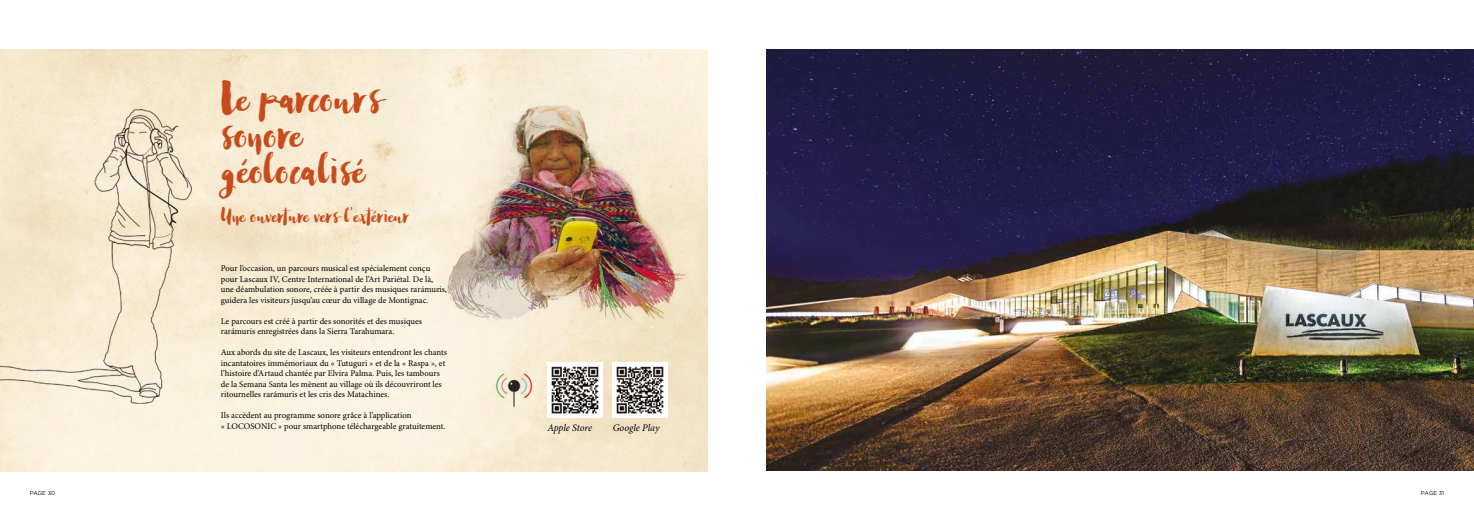
<style>
.page{position:relative;width:1474px;height:521px;background:#fff}
.page>*{position:absolute;margin:0;border:0;box-sizing:border-box;transform-origin:0 0}
.t1{font:43.93px/36px "Somersault Regular";color:#c84b1c}
.t2{font:20.47px "Somersault Regular";color:#c84b1c}
.t3{font:italic 10.15px "Minion Pro";letter-spacing:-.005em;color:#000}
.t4{font:8.75px/10.5px "Minion Pro";color:#000}
.t5{font:5.6px "Gotham";color:#000}
</style>
<div class="page">
<img style="left:0;top:50px;width:707px;height:421px">
<img style="left:766px;top:50px;width:707px;height:421px">
<img style="left:491px;top:367px;width:46px;height:46px">
<img style="left:547px;top:363px;width:55px;height:54px">
<img style="left:612px;top:363px;width:55px;height:54px">
<img style="left:437px;top:97px;width:254px;height:233px">
<img style="left:0;top:110px;width:191px;height:293px">
<h1 class="t1" style="left:221px;top:83px;width:162px">Le parcours sonore géolocalisé</h1>
<h2 class="t2" style="left:221px;top:204px;width:189px">Une ouverture vers l’extérieur</h2>
<p class="t4" style="left:221px;top:263px;width:227px">Pour l’occasion, un parcours musical est spécialement conçu pour Lascaux IV, Centre International de l’Art Pariétal. De là, une déambulation sonore, créée à partir des musiques rarámuris, guidera les visiteurs jusqu’au cœur du village de Montignac.</p>
<p class="t4" style="left:221px;top:316px;width:203px">Le parcours est créé à partir des sonorités et des musiques rarámuris enregistrées dans la Sierra Tarahumara.</p>
<p class="t4" style="left:221px;top:347px;width:228px">Aux abords du site de Lascaux, les visiteurs entendront les chants incantatoires immémoriaux du « Tutuguri » et de la « Raspa », et l’histoire d’Artaud chantée par Elvira Palma. Puis, les tambours de la Semana Santa les mènent au village où ils découvriront les ritournelles rarámuris et les cris des Matachines.</p>
<p class="t4" style="left:221px;top:410px;width:226px">Ils accèdent au programme sonore grâce à l’application<br>« LOCOSONIC » pour smartphone téléchargeable gratuitement.</p>
<p class="t3" style="left:547px;top:422px;width:46px">Apple Store</p>
<p class="t3" style="left:612px;top:422px;width:48px">Google Play</p>
<p class="t5" style="left:30px;top:490px;width:27px">PAGE 30</p>
<p class="t5" style="left:1420px;top:490px;width:25px">PAGE 31</p>
</div>
